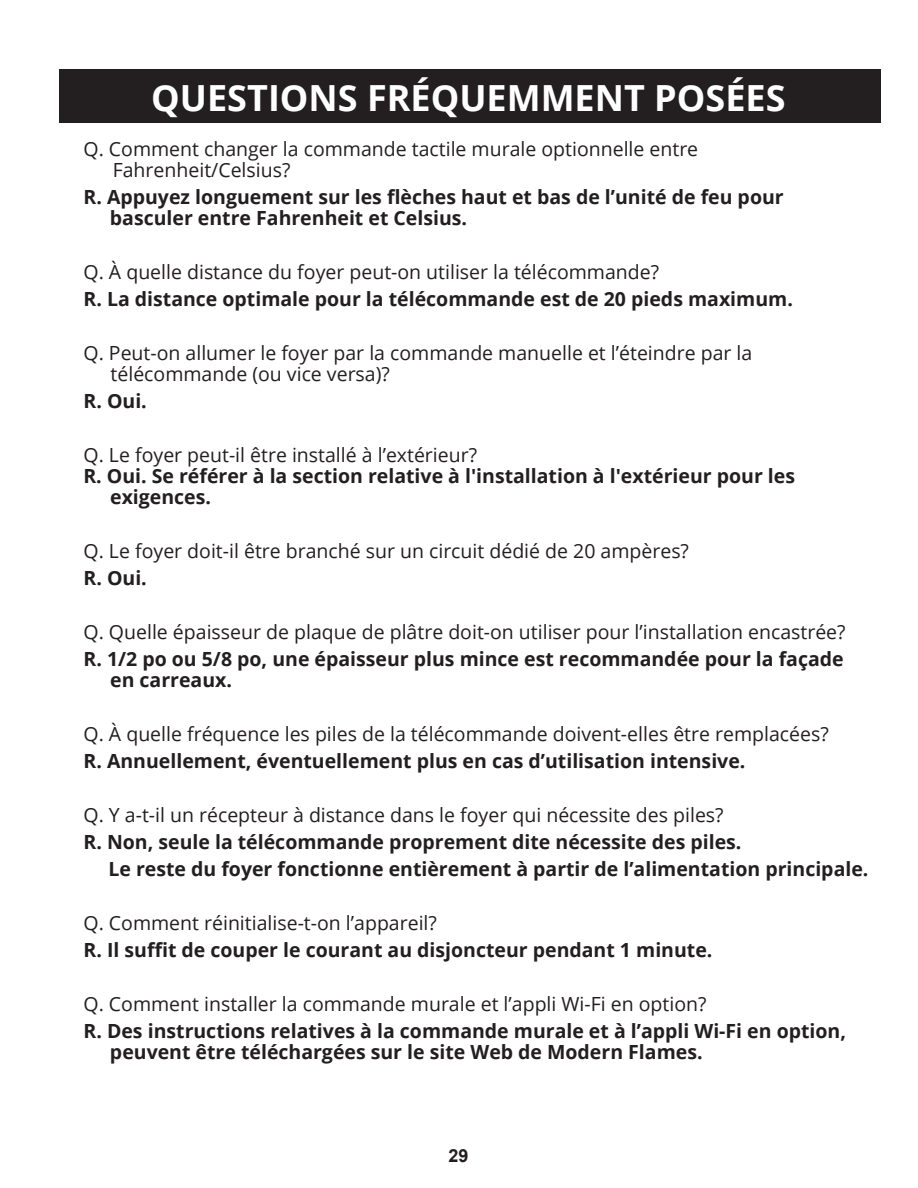
<style>
.page{position:relative;width:918px;height:1188px;background:#fff}
.page>*{position:absolute;margin:0;border:0;box-sizing:border-box;transform-origin:0 0}
.t1{font:700 36px "Open Sans";color:#fff}
.t2{font:700 19.5px/21px "Open Sans";color:#231f20}
.t3{font:19.5px/21px "Open Sans";color:#231f20}
.t4{font:700 18px "Arial";color:#231f20}
</style>
<div class="page">
<div style="left:60px;top:69px;width:821px;height:54px;background:#231f20"></div>
<h1 class="t1" style="left:151px;top:73px;width:636px">QUESTIONS FRÉQUEMMENT POSÉES</h1>
<p class="t3" style="left:113px;top:138px;width:587px;text-indent:-29px">Q. Comment changer la commande tactile murale optionnelle entre<br>Fahrenheit/Celsius?</p>
<p class="t2" style="left:110px;top:186px;width:675px;text-indent:-26px">R. Appuyez longuement sur les flèches haut et bas de l’unité de feu pour basculer entre Fahrenheit et Celsius.</p>
<p class="t3" style="left:84px;top:261px;width:577px">Q. À quelle distance du foyer peut-on utiliser la télécommande?</p>
<p class="t2" style="left:84px;top:288px;width:711px">R. La distance optimale pour la télécommande est de 20 pieds maximum.</p>
<p class="t3" style="left:111px;top:342px;width:643px;text-indent:-27px">Q. Peut-on allumer le foyer par la commande manuelle et l’éteindre par la télécommande (ou vice versa)?</p>
<p class="t2" style="left:84px;top:390px;width:65px">R. Oui.</p>
<p class="t3" style="left:84px;top:444px;width:395px">Q. Le foyer peut-il être installé à l’extérieur?</p>
<p class="t2" style="left:110px;top:465px;width:686px;text-indent:-27px">R. Oui. Se référer à la section relative à l'installation à l'extérieur pour les exigences.</p>
<p class="t3" style="left:84px;top:540px;width:607px">Q. Le foyer doit-il être branché sur un circuit dédié de 20 ampères?</p>
<p class="t2" style="left:84px;top:567px;width:65px">R. Oui.</p>
<p class="t3" style="left:84px;top:621px;width:764px">Q. Quelle épaisseur de plaque de plâtre doit-on utiliser pour l’installation encastrée?</p>
<p class="t2" style="left:110px;top:648px;width:735px;text-indent:-27px">R. 1/2 po ou 5/8 po, une épaisseur plus mince est recommandée pour la façade en carreaux.</p>
<p class="t3" style="left:84px;top:723px;width:747px">Q. À quelle fréquence les piles de la télécommande doivent-elles être remplacées?</p>
<p class="t2" style="left:84px;top:750px;width:663px">R. Annuellement, éventuellement plus en cas d’utilisation intensive.</p>
<p class="t3" style="left:84px;top:804px;width:642px">Q. Y a-t-il un récepteur à distance dans le foyer qui nécessite des piles?</p>
<p class="t2" style="left:108px;top:828px;width:762px;line-height:27px;text-indent:-25px">R. Non, seule la télécommande proprement dite nécessite des piles.<br>Le reste du foyer fonctionne entièrement à partir de l’alimentation principale.</p>
<p class="t3" style="left:84px;top:912px;width:355px">Q. Comment réinitialise-t-on l’appareil?</p>
<p class="t2" style="left:84px;top:939px;width:630px">R. Il suffit de couper le courant au disjoncteur pendant 1 minute.</p>
<p class="t3" style="left:84px;top:993px;width:625px">Q. Comment installer la commande murale et l’appli Wi-Fi en option?</p>
<p class="t2" style="left:110px;top:1020px;width:738px;text-indent:-26px">R. Des instructions relatives à la commande murale et à l’appli Wi-Fi en option, peuvent être téléchargées sur le site Web de Modern Flames.</p>
<p class="t4" style="left:448px;top:1144px;width:22px">29</p>
</div>
